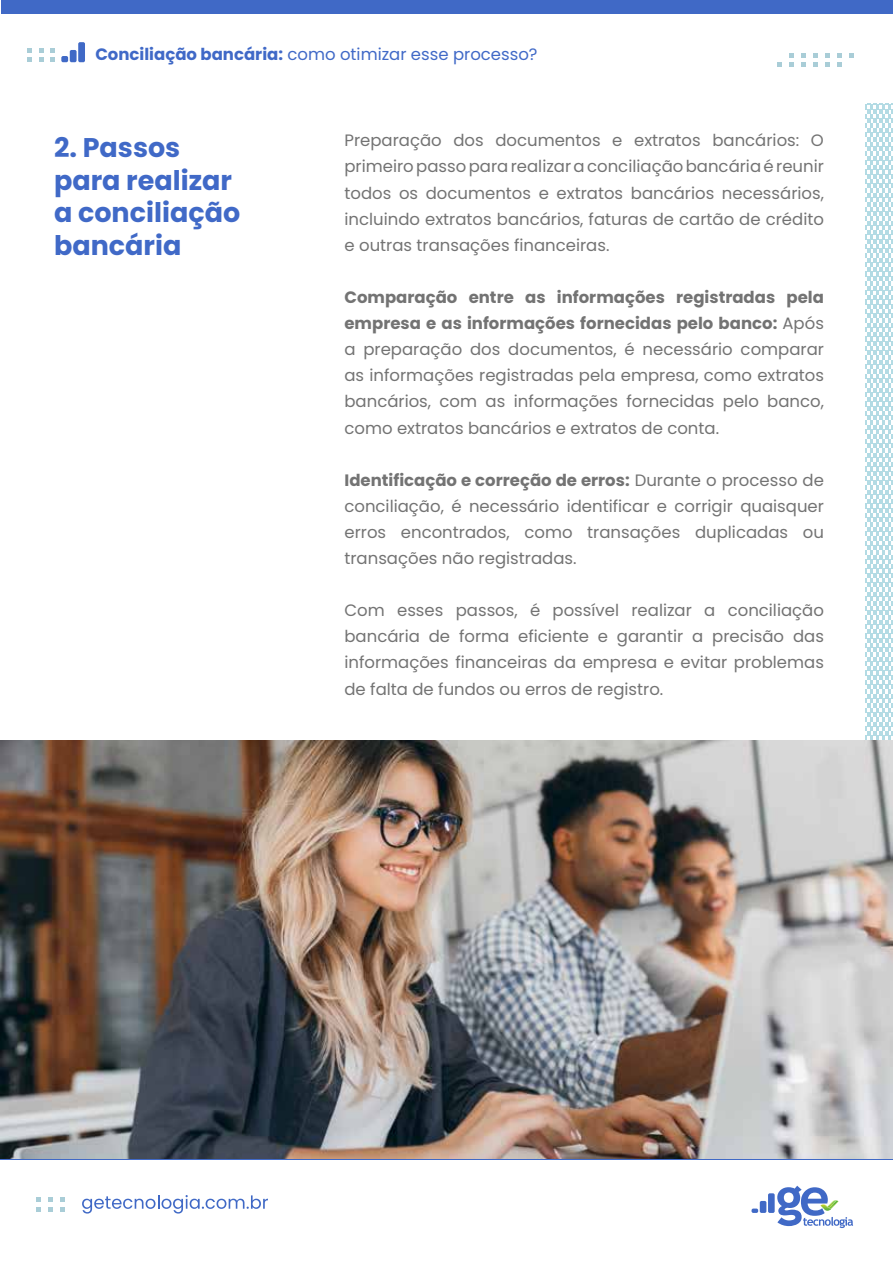
<style>
.page{position:relative;width:893px;height:1263px;background:#fff}
.page>*{position:absolute;margin:0;border:0;box-sizing:border-box;transform-origin:0 0}
.t1{font:700 27px/32.4px "Poppins";color:#4069c7}
.t2{font:16.5px/26.1px "Poppins";color:#737373;text-align:justify}
.t3{font:16.5px "Poppins";color:#4069c7}
.s1{font-weight:700}
</style>
<div class="page">
<div style="left:1px;top:0;width:892px;height:14px;background:#4069c6"></div>
<hr style="left:0;top:1157px;width:893px;height:3px;background:#4069c6">
<svg style="left:837px;top:63px;width:4px;height:4px"></svg>
<svg style="left:825px;top:63px;width:4px;height:4px"></svg>
<svg style="left:813px;top:63px;width:4px;height:4px"></svg>
<svg style="left:801px;top:63px;width:4px;height:4px"></svg>
<svg style="left:789px;top:63px;width:4px;height:4px"></svg>
<svg style="left:777px;top:63px;width:4px;height:4px"></svg>
<svg style="left:849px;top:53px;width:4px;height:4px"></svg>
<svg style="left:837px;top:53px;width:4px;height:4px"></svg>
<svg style="left:825px;top:53px;width:4px;height:4px"></svg>
<svg style="left:813px;top:53px;width:4px;height:4px"></svg>
<svg style="left:801px;top:53px;width:4px;height:4px"></svg>
<svg style="left:789px;top:53px;width:4px;height:4px"></svg>
<svg style="left:51px;top:58px;width:4px;height:4px"></svg>
<svg style="left:39px;top:58px;width:4px;height:4px"></svg>
<svg style="left:27px;top:58px;width:4px;height:4px"></svg>
<svg style="left:51px;top:48px;width:4px;height:4px"></svg>
<svg style="left:39px;top:48px;width:4px;height:4px"></svg>
<svg style="left:27px;top:48px;width:4px;height:4px"></svg>
<svg style="left:865px;top:103px;width:28px;height:637px"></svg>
<div style="left:78px;top:42px;width:7px;height:20px;background:#4069c6;border-radius:2px"></div>
<div style="left:70px;top:50px;width:7px;height:12px;background:#4069c6;border-radius:2px"></div>
<div style="left:61px;top:56px;width:7px;height:6px;background:#4069c6;border-radius:2px"></div>
<div style="left:768px;top:1193px;width:7px;height:20px;background:#4069c6;border-radius:2px"></div>
<div style="left:760px;top:1201px;width:6px;height:12px;background:#4069c6;border-radius:2px"></div>
<svg style="left:751px;top:1208px;width:7px;height:5px"></svg>
<svg style="left:777px;top:1186px;width:76px;height:42px"></svg>
<svg style="left:60px;top:1207px;width:4px;height:4px"></svg>
<svg style="left:48px;top:1207px;width:4px;height:4px"></svg>
<svg style="left:36px;top:1207px;width:4px;height:4px"></svg>
<svg style="left:60px;top:1197px;width:4px;height:4px"></svg>
<svg style="left:48px;top:1197px;width:4px;height:4px"></svg>
<svg style="left:36px;top:1197px;width:4px;height:4px"></svg>
<svg style="left:82px;top:1195px;width:186px;height:18px"></svg>
<img style="left:0;top:740px;width:893px;height:418px">
<p class="t3" style="left:95px;top:44px;width:444px"><span class="s1">Conciliação bancária:</span> como otimizar esse processo?</p>
<h1 class="t1" style="left:54px;top:132px;width:188px">2. Passos para realizar a conciliação bancária</h1>
<p class="t2" style="left:344px;top:128px;width:481px">Preparação dos documentos e extratos bancários: O primeiro passo para realizar a conciliação bancária é reunir todos os documentos e extratos bancários necessários, incluindo extratos bancários, faturas de cartão de crédito e outras transações financeiras.</p>
<p class="t2" style="left:344px;top:284px;width:481px"><span class="s1">Comparação entre as informações registradas pela empresa e as informações fornecidas pelo banco:</span> Após a preparação dos documentos, é necessário comparar as informações registradas pela empresa, como extratos bancários, com as informações fornecidas pelo banco, como extratos bancários e extratos de conta.</p>
<p class="t2" style="left:344px;top:467px;width:481px"><span class="s1">Identificação e correção de erros:</span> Durante o processo de conciliação, é necessário identificar e corrigir quaisquer erros encontrados, como transações duplicadas ou transações não registradas.</p>
<p class="t2" style="left:344px;top:597px;width:481px">Com esses passos, é possível realizar a conciliação bancária de forma eficiente e garantir a precisão das informações financeiras da empresa e evitar problemas de falta de fundos ou erros de registro.</p>
</div>
